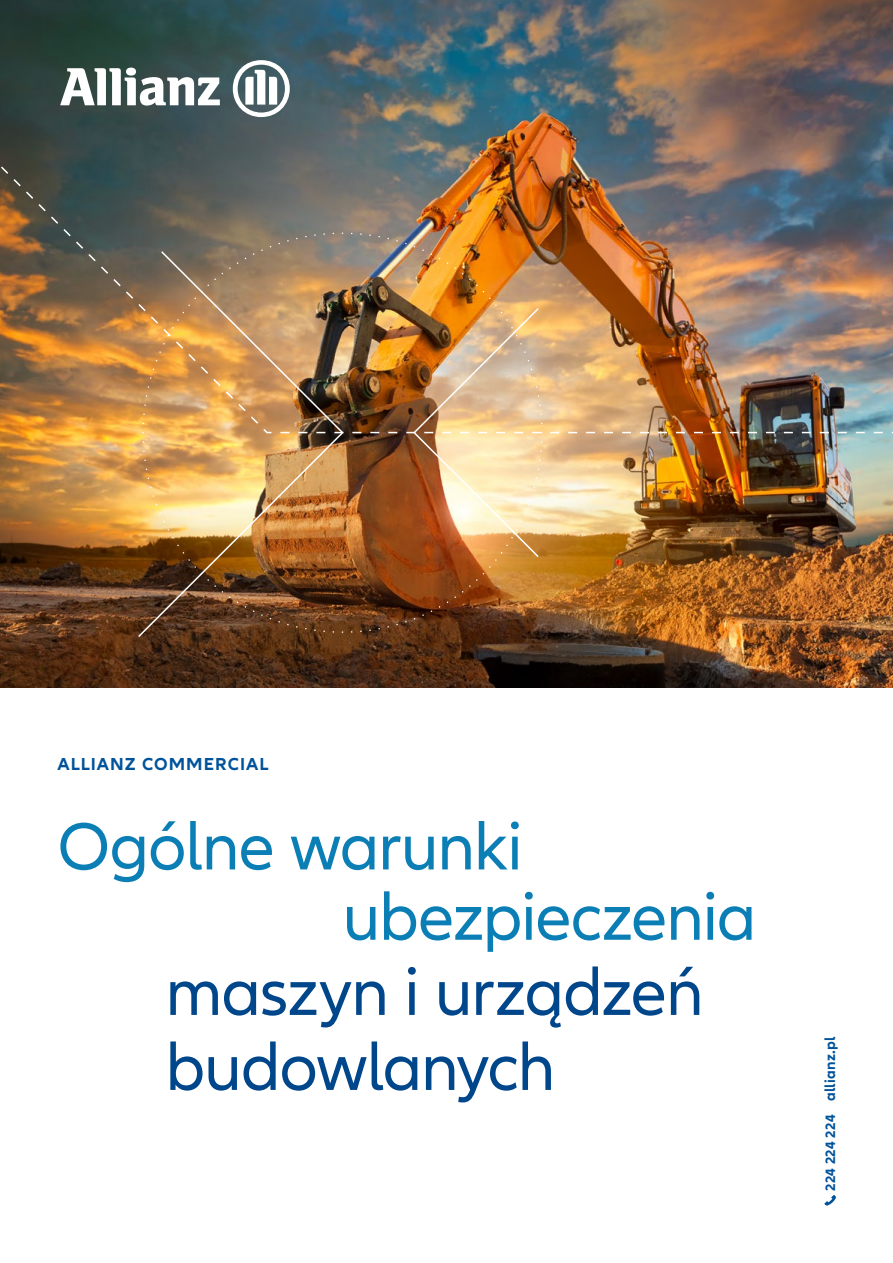
<style>
.page{position:relative;width:893px;height:1263px;background:#fff}
.page>*{position:absolute;margin:0;border:0;box-sizing:border-box;transform-origin:0 0}
.t1{font:69px/70.3px "Allianz Neo";letter-spacing:-.02em;color:#0b7fb5}
.t2{font:69px/75px "Allianz Neo";letter-spacing:-.015em;color:#00468b}
.t3{font:700 18px "Allianz Neo";letter-spacing:.06em;color:#00539b}
.t4{font:700 15px "Allianz Neo";letter-spacing:.015em;color:#00539b}
.s1{font-size:14.1px}
</style>
<div class="page">
<svg style="left:824px;top:1195px;width:12px;height:11px"></svg>
<img style="left:0;top:0;width:893px;height:688px">
<img style="left:0;top:143px;width:893px;height:291px">
<svg style="left:137px;top:250px;width:208px;height:389px;background:#916534"></svg>
<img style="left:142px;top:232px;width:751px;height:402px">
<svg style="left:60px;top:68px;width:160px;height:38px"></svg>
<svg style="left:233px;top:60px;width:57px;height:57px"></svg>
<p class="t3" style="left:57px;top:754px;width:213px">ALLIANZ COMMERCIAL</p>
<p class="t1" style="left:343px;top:813px;width:415px;text-indent:-285px">Ogólne warunki ubezpieczenia</p>
<p class="t2" style="left:165px;top:956px;width:540px">maszyn i urządzeń budowlanych</p>
<p class="t4" style="left:821px;top:1191px;width:156px;rotate:-90deg"><span class="s1">224 224 224</span> allianz.pl</p>
</div>
